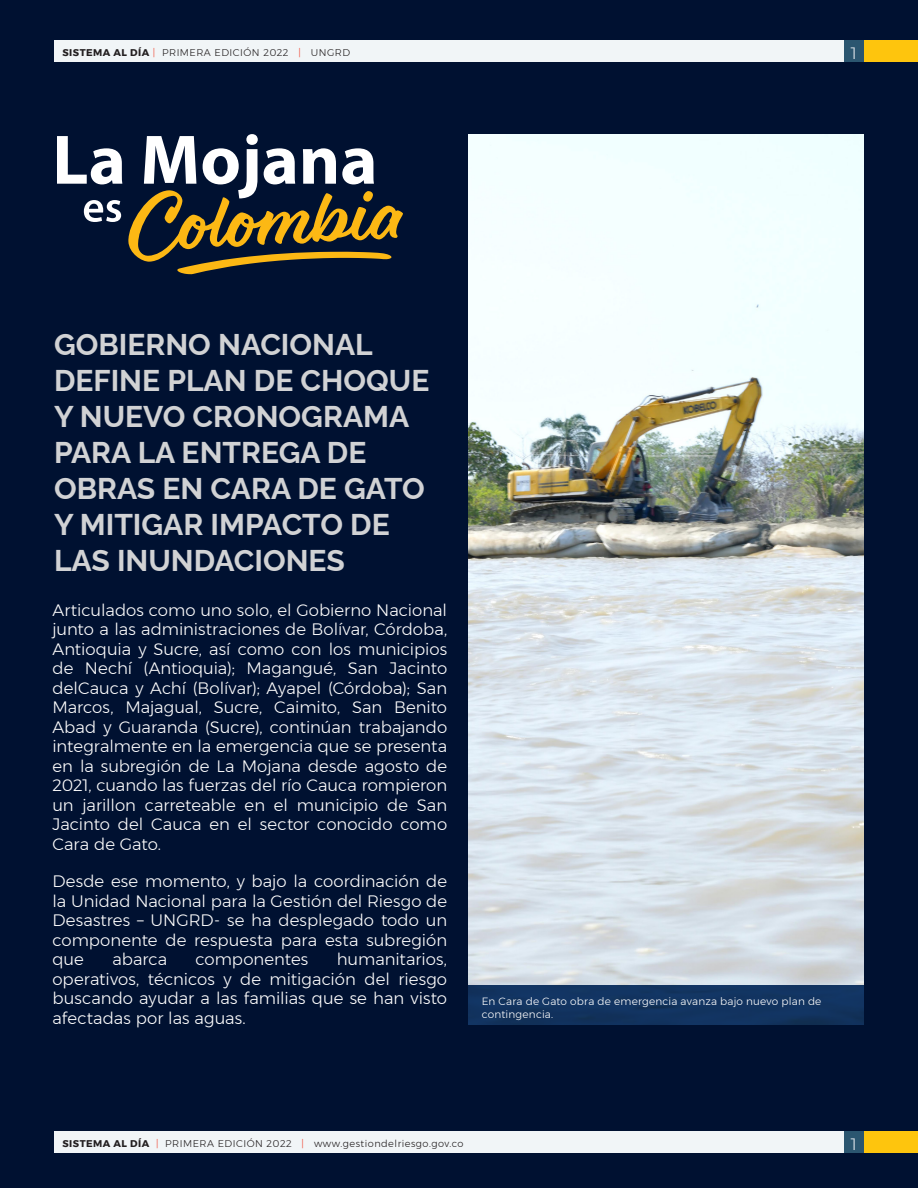
<style>
.page{position:relative;width:918px;height:1188px;background:#001131}
.page>*{position:absolute;margin:0;border:0;box-sizing:border-box;transform-origin:0 0}
.t1{font:700 30px/36px "Raleway";color:#d1d2d4}
.Body_Copy{font:300 16.5px/19.5px "Montserrat";color:#fff;text-align:justify}
.t2{font:300 16.5px "Montserrat";color:#d8dfe6}
.Body_Copy-2{font:300 10.5px/13.5px "Montserrat";letter-spacing:.02em;color:#fff}
.t3{font:300 9.75px "Montserrat";letter-spacing:.05em;color:#231f20}
.s1{font-weight:700}
.s2{color:#ef3e29}
</style>
<div class="page">
<svg style="left:57px;top:136px;width:65px;height:48px"></svg>
<svg style="left:84px;top:200px;width:37px;height:22px"></svg>
<svg style="left:128px;top:134px;width:275px;height:140px"></svg>
<img style="left:468px;top:134px;width:396px;height:852px">
<div style="left:468px;top:986px;width:396px;height:39px;background:#123460"></div>
<div style="left:843px;top:40px;width:21px;height:21px;background:#2b5670"></div>
<div style="left:843px;top:1132px;width:21px;height:21px;background:#2b5670"></div>
<div style="left:54px;top:40px;width:789px;height:21px;background:#f1f5f7"></div>
<div style="left:54px;top:1132px;width:789px;height:21px;background:#f1f5f7"></div>
<div style="left:864px;top:40px;width:54px;height:21px;background:#fec50d"></div>
<div style="left:864px;top:1132px;width:54px;height:21px;background:#fec50d"></div>
<p class="t3" style="left:63px;top:45px;width:289px"><span class="s1">SISTEMA AL DÍA</span> <span class="s2">|</span> PRIMERA EDICIÓN 2022 <span class="s2">|</span> UNGRD</p>
<p class="t2" style="left:851px;top:41px;width:7px">1</p>
<h3 class="t1" style="left:54px;top:323px;width:377px">GOBIERNO NACIONAL<br>DEFINE PLAN DE CHOQUE<br>Y NUEVO CRONOGRAMA<br>PARA LA ENTREGA DE<br>OBRAS EN CARA DE GATO<br>Y MITIGAR IMPACTO DE<br>LAS INUNDACIONES</h3>
<p class="Body_Copy" style="left:52px;top:600px;width:396px">Articulados como uno solo, el Gobierno Nacional junto a las administraciones de Bolívar, Córdoba, Antioquia y Sucre, así como con los municipios de Nechí (Antioquia); Magangué, San Jacinto delCauca y Achí (Bolívar); Ayapel (Córdoba); San Marcos, Majagual, Sucre, Caimito, San Benito Abad y Guaranda (Sucre), continúan trabajando integralmente en la emergencia que se presenta en la subregión de La Mojana desde agosto de 2021, cuando las fuerzas del río Cauca rompieron un jarillon carreteable en el municipio de San Jacinto del Cauca en el sector conocido como Cara de Gato.</p>
<p class="Body_Copy" style="left:52px;top:871px;width:396px">Desde ese momento, y bajo la coordinación de la Unidad Nacional para la Gestión del Riesgo de Desastres – UNGRD- se ha desplegado todo un componente de respuesta para esta subregión que</p>
<p class="Body_Copy" style="left:52px;top:949px;width:396px;text-indent:284px">humanitarios, operativos, técnicos y de mitigación del riesgo buscando ayudar a las familias que se han visto afectadas por las aguas.</p>
<p class="Body_Copy" style="left:112px;top:949px;width:56px">abarca</p>
<p class="Body_Copy" style="left:196px;top:949px;width:114px">componentes</p>
<p class="Body_Copy-2" style="left:482px;top:994px;width:341px">En Cara de Gato obra de emergencia avanza bajo nuevo plan de contingencia.</p>
<p class="t3" style="left:63px;top:1136px;width:403px"><span class="s1">SISTEMA AL DÍA</span> <span class="s2">|</span> PRIMERA EDICIÓN 2022 <span class="s2">|</span> www.gestiondelriesgo.gov.co</p>
<p class="t2" style="left:851px;top:1132px;width:7px">1</p>
</div>
